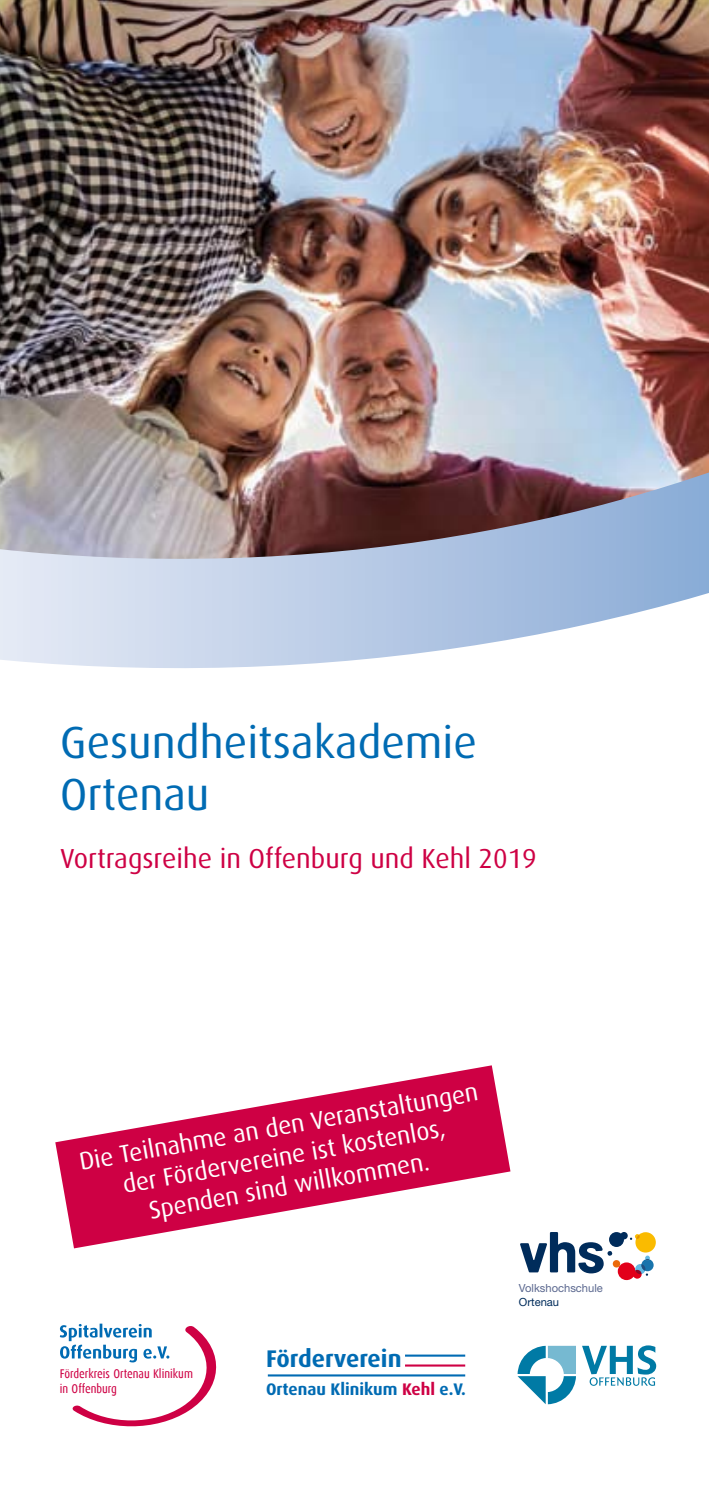
<style>
.page{position:relative;width:709px;height:1489px;background:#fff}
.page>*{position:absolute;margin:0;border:0;box-sizing:border-box;transform-origin:0 0}
.t1{font:45px/52.5px "Dax Pro";color:#006bb3}
.t2{font:27.5px "Dax Pro";color:#ce0044}
.t3{font:25px/30px "Dax Pro";color:#fff;text-align:center}
.t4{font:700 24px "Dax Pro";color:#006bb3}
.t5{font:700 16.75px "Dax Pro";color:#006bb3}
.t6{font:12.75px/15.2px "Dax Condensed";color:#ce0044}
.t7{font:11.25px "Helvetica Neue";color:#5b688f}
.t8{font:11.25px "Helvetica Neue";color:#002c5b}
.s1{color:#ce0044}
</style>
<div class="page">
<svg style="left:55px;top:1065px;width:455px;height:183px;fill:#ce0044"></svg>
<img style="left:0;top:0;width:709px;height:351px">
<img style="left:0;top:351px;width:709px;height:317px">
<svg style="left:60px;top:1323px;width:157px;height:104px"></svg>
<hr style="left:268px;top:1374px;width:197px;height:2px;background:#006bb3">
<hr style="left:405px;top:1364px;width:60px;height:2px;background:#ce0044">
<hr style="left:405px;top:1354px;width:60px;height:2px;background:#006bb3">
<svg style="left:520px;top:1232px;width:136px;height:47px"></svg>
<svg style="left:582px;top:1345px;width:74px;height:40px"></svg>
<svg style="left:517px;top:1345px;width:59px;height:59px"></svg>
<h1 class="t1" style="left:60px;top:714px;width:418px">Gesundheitsakademie<br>Ortenau</h1>
<p class="t2" style="left:60px;top:841px;width:478px">Vortragsreihe in Offenburg und Kehl 2019</p>
<p class="t3" style="left:77px;top:1146px;width:406px;rotate:-10deg">Die Teilnahme an den Veranstaltungen der Fördervereine ist kostenlos,<br>Spenden sind willkommen.</p>
<p class="t6" style="left:60px;top:1365px;width:135px">Förderkreis Ortenau Klinikum in Offenburg</p>
<p class="t4" style="left:266px;top:1342px;width:137px">Förderverein</p>
<p class="t5" style="left:266px;top:1378px;width:201px">Ortenau Klinikum <span class="s1">Kehl</span> e.V.</p>
<p class="t7" style="left:519px;top:1281px;width:85px">Volkshochschule</p>
<p class="t8" style="left:519px;top:1294px;width:42px">Ortenau</p>
</div>
